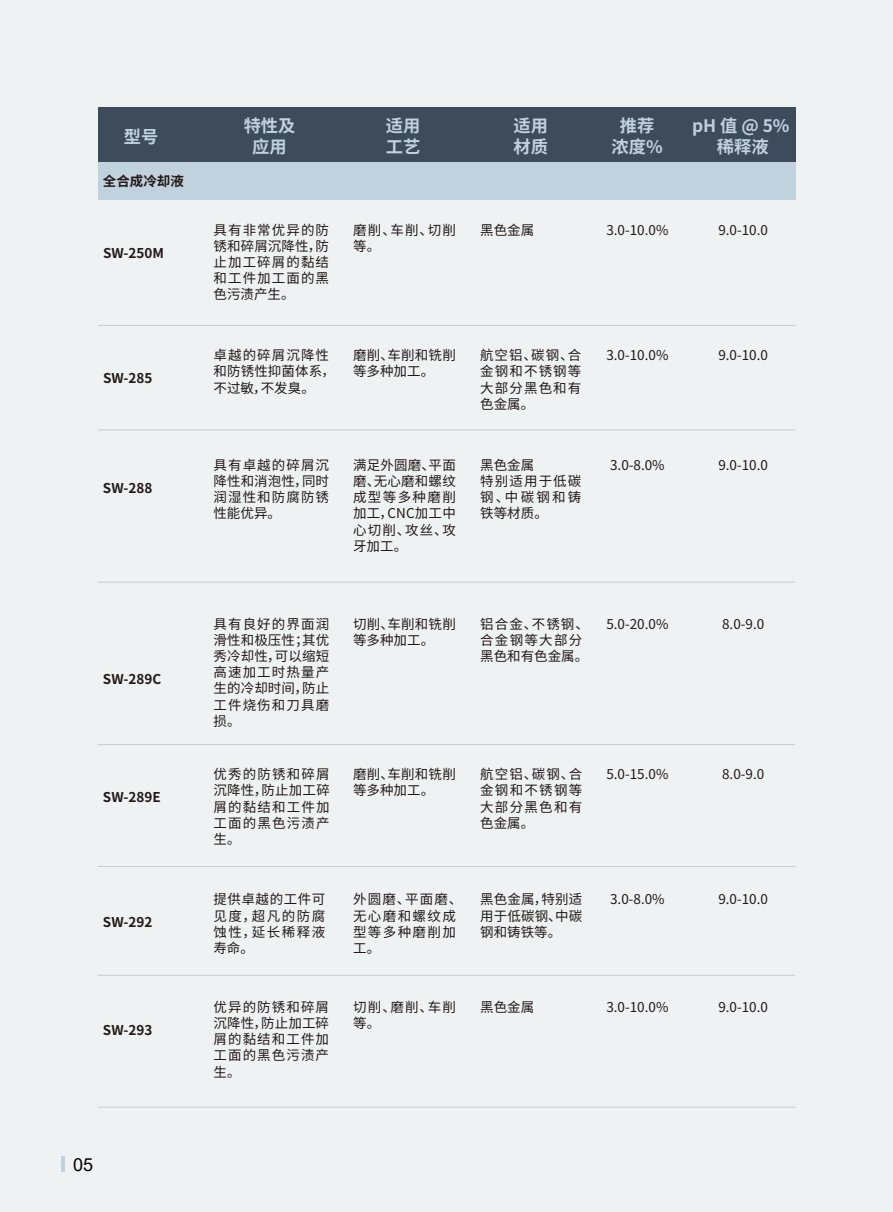
<style>
.page{position:relative;width:893px;height:1212px;background:#eef2f3}
.page>*{position:absolute;margin:0;border:0;box-sizing:border-box;transform-origin:0 0}
.t1{font:18px "Arial";color:#040000}
.t2{font:700 17.25px/20.7px "Source Han Sans CN";color:#c0d2de;text-align:center}
.t3{font:13.5px/16.2px "Source Han Sans CN";letter-spacing:.08em;color:#221815;text-align:justify}
.t4{font:700 13.5px "Source Han Sans CN";color:#221815}
.t5{font:13.5px/16.2px "Source Han Sans CN";letter-spacing:.015em;color:#221815}
.t6{font:13.5px/16.2px "Source Han Sans CN";letter-spacing:.01em;color:#221815}
.t7{font:13.5px/16.2px "Source Han Sans CN";letter-spacing:.1em;color:#221815}
</style>
<div class="page">
<div style="left:98px;top:162px;width:697px;height:38px;background:#c0d2de"></div>
<hr style="left:61px;top:1157px;width:3px;height:15px;background:#c0d2de">
<div style="left:98px;top:108px;width:697px;height:54px;background:#3e4b5b"></div>
<hr style="left:98px;top:325px;width:697px;height:1px;background:#ccc">
<hr style="left:98px;top:429px;width:697px;height:1px;background:#ccc">
<hr style="left:98px;top:582px;width:697px;height:1px;background:#ccc">
<hr style="left:98px;top:744px;width:697px;height:1px;background:#ccc">
<hr style="left:98px;top:866px;width:697px;height:1px;background:#ccc">
<hr style="left:98px;top:975px;width:697px;height:1px;background:#ccc">
<hr style="left:98px;top:1107px;width:697px;height:1px;background:#ccc">
<p class="t2" style="left:124px;top:126px;width:36px">型号</p>
<p class="t2" style="left:244px;top:116px;width:53px">特性及应用</p>
<p class="t2" style="left:386px;top:116px;width:36px;text-align:left">适用工艺</p>
<p class="t2" style="left:514px;top:116px;width:36px;text-align:left">适用材质</p>
<p class="t2" style="left:611px;top:116px;width:53px">推荐浓度%</p>
<p class="t2" style="left:692px;top:116px;width:99px">pH 值 @ 5%稀释液</p>
<p class="t4" style="left:103px;top:173px;width:82px">全合成冷却液</p>
<p class="t4" style="left:103px;top:245px;width:62px">SW-250M</p>
<p class="t4" style="left:103px;top:371px;width:51px">SW-285</p>
<p class="t4" style="left:103px;top:480px;width:51px">SW-288</p>
<p class="t4" style="left:103px;top:672px;width:60px">SW-289C</p>
<p class="t4" style="left:103px;top:790px;width:59px">SW-289E</p>
<p class="t4" style="left:103px;top:915px;width:51px">SW-292</p>
<p class="t4" style="left:103px;top:1022px;width:51px">SW-293</p>
<p class="t3" style="left:214px;top:222px;width:117px">具有非常优异的防锈和碎屑沉降性，防止加工碎屑的黏结和工件加工面的黑色污渍产生。</p>
<p class="t3" style="left:353px;top:222px;width:104px">磨削、车削、切削等。</p>
<p class="t3" style="left:480px;top:222px;width:55px">黑色金属</p>
<p class="t3" style="left:606px;top:222px;width:64px">3.0-10.0%</p>
<p class="t3" style="left:718px;top:222px;width:51px">9.0-10.0</p>
<p class="t6" style="left:213px;top:347px;width:123px">卓越的碎屑沉降性和防锈性抑菌体系，不过敏，不发臭。</p>
<p class="t5" style="left:353px;top:347px;width:104px">磨削、车削和铣削等多种加工。</p>
<p class="t3" style="left:480px;top:347px;width:103px">航空铝、碳钢、合金钢和不锈钢等大部分黑色和有色金属。</p>
<p class="t3" style="left:606px;top:347px;width:64px">3.0-10.0%</p>
<p class="t3" style="left:718px;top:347px;width:51px">9.0-10.0</p>
<p class="t3" style="left:213px;top:457px;width:117px">具有卓越的碎屑沉降性和消泡性，同时润湿性和防腐防锈性能优异。</p>
<p class="t3" style="left:353px;top:457px;width:104px">满足外圆磨、平面磨、无心磨和螺纹成型等多种磨削加工，CNC加工中心切削、攻丝、攻牙加工。</p>
<p class="t3" style="left:480px;top:457px;width:103px;text-align:left">黑色金属<br>特别适用于低碳钢、中碳钢和铸铁等材质。</p>
<p class="t3" style="left:610px;top:457px;width:56px">3.0-8.0%</p>
<p class="t3" style="left:718px;top:457px;width:51px">9.0-10.0</p>
<p class="t3" style="left:213px;top:616px;width:117px">具有良好的界面润滑性和极压性；其优秀冷却性，可以缩短高速加工时热量产生的冷却时间，防止工件烧伤和刀具磨损。</p>
<p class="t3" style="left:213px;top:766px;width:118px">优秀的防锈和碎屑沉降性，防止加工碎屑的黏结和工件加工面的黑色污渍产生。</p>
<p class="t5" style="left:353px;top:616px;width:104px">切削、车削和铣削等多种加工。</p>
<p class="t5" style="left:353px;top:766px;width:104px">磨削、车削和铣削等多种加工。</p>
<p class="t3" style="left:480px;top:616px;width:110px;text-align:left">铝合金、不锈钢、合金钢等大部分黑色和有色金属。</p>
<p class="t3" style="left:606px;top:616px;width:64px">5.0-20.0%</p>
<p class="t3" style="left:722px;top:616px;width:44px">8.0-9.0</p>
<p class="t3" style="left:480px;top:766px;width:104px">航空铝、碳钢、合金钢和不锈钢等大部分黑色和有色金属。</p>
<p class="t3" style="left:606px;top:766px;width:64px">5.0-15.0%</p>
<p class="t3" style="left:722px;top:766px;width:44px">8.0-9.0</p>
<p class="t3" style="left:213px;top:891px;width:113px">提供卓越的工件可见度，超凡的防腐蚀性，延长稀释液寿命。</p>
<p class="t7" style="left:353px;top:891px;width:111px">外圆磨、平面磨、无心磨和螺纹成型等多种磨削加工。</p>
<p class="t3" style="left:480px;top:891px;width:104px">黑色金属，特别适用于低碳钢、中碳钢和铸铁等。</p>
<p class="t3" style="left:610px;top:891px;width:56px">3.0-8.0%</p>
<p class="t3" style="left:718px;top:891px;width:51px">9.0-10.0</p>
<p class="t3" style="left:213px;top:999px;width:117px">优异的防锈和碎屑沉降性，防止加工碎屑的黏结和工件加工面的黑色污渍产生。</p>
<p class="t3" style="left:353px;top:999px;width:104px">切削、磨削、车削等。</p>
<p class="t3" style="left:480px;top:999px;width:55px">黑色金属</p>
<p class="t3" style="left:606px;top:999px;width:64px">3.0-10.0%</p>
<p class="t3" style="left:718px;top:999px;width:51px">9.0-10.0</p>
<h1 class="t1" style="left:73px;top:1152px;width:22px">05</h1>
</div>
